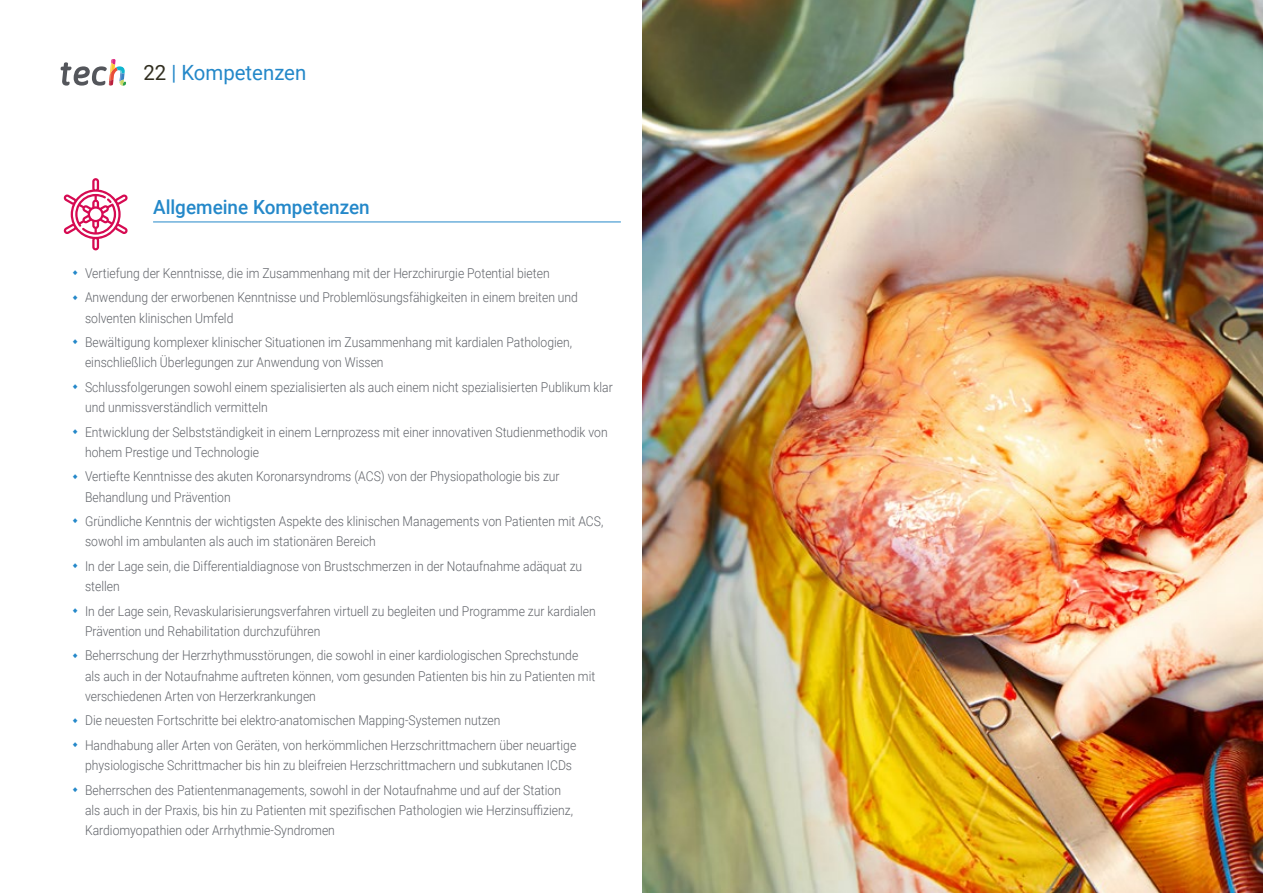
<style>
.page{position:relative;width:1263px;height:893px;background:#fff}
.page>*{position:absolute;margin:0;border:0;box-sizing:border-box;transform-origin:0 0}
.t1{font:21px "Roboto";color:#2488c9}
.t2{font:500 19.5px "Roboto";color:#2488c9}
.t3{font:300 13.5px/24.5px "Roboto";color:#61646a;scale:.9 1}
.s1{color:#312e20}
</style>
<div class="page">
<hr style="left:153px;top:222px;width:468px;height:1px;background:#2488c9">
<svg style="left:63px;top:178px;width:65px;height:72px"></svg>
<svg style="left:61px;top:59px;width:65px;height:27px"></svg>
<img style="left:642px;top:0;width:621px;height:893px">
<h1 class="t1" style="left:144px;top:57px;width:164px"><span class="s1">22</span> | Kompetenzen</h1>
<h2 class="t2" style="left:153px;top:193px;width:218px">Allgemeine Kompetenzen</h2>
<p class="t3" style="left:85px;top:260px;width:549px">Vertiefung der Kenntnisse, die im Zusammenhang mit der Herzchirurgie Potential bieten<br>Anwendung der erworbenen Kenntnisse und Problemlösungsfähigkeiten in einem breiten und</p>
<p class="t3" style="left:85px;top:305px;width:543px">solventen klinischen Umfeld<br>Bewältigung komplexer klinischer Situationen im Zusammenhang mit kardialen Pathologien,</p>
<p class="t3" style="left:85px;top:350px;width:588px">einschließlich Überlegungen zur Anwendung von Wissen<br>Schlussfolgerungen sowohl einem spezialisierten als auch einem nicht spezialisierten Publikum klar</p>
<p class="t3" style="left:85px;top:395px;width:582px">und unmissverständlich vermitteln<br>Entwicklung der Selbstständigkeit in einem Lernprozess mit einer innovativen Studienmethodik von</p>
<p class="t3" style="left:85px;top:439px;width:529px">hohem Prestige und Technologie<br>Vertiefte Kenntnisse des akuten Koronarsyndroms (ACS) von der Physiopathologie bis zur</p>
<p class="t3" style="left:85px;top:484px;width:577px">Behandlung und Prävention<br>Gründliche Kenntnis der wichtigsten Aspekte des klinischen Managements von Patienten mit ACS,</p>
<p class="t3" style="left:85px;top:529px;width:554px">sowohl im ambulanten als auch im stationären Bereich<br>In der Lage sein, die Differentialdiagnose von Brustschmerzen in der Notaufnahme adäquat zu</p>
<p class="t3" style="left:85px;top:574px;width:569px">stellen<br>In der Lage sein, Revaskularisierungsverfahren virtuell zu begleiten und Programme zur kardialen</p>
<p class="t3" style="left:85px;top:618px;width:550px">Prävention und Rehabilitation durchzuführen<br>Beherrschung der Herzrhythmusstörungen, die sowohl in einer kardiologischen Sprechstunde</p>
<p class="t3" style="left:85px;top:665px;width:568px;line-height:20.2px">als auch in der Notaufnahme auftreten können, vom gesunden Patienten bis hin zu Patienten mit verschiedenen Arten von Herzerkrankungen</p>
<p class="t3" style="left:85px;top:708px;width:547px">Die neuesten Fortschritte bei elektro-anatomischen Mapping-Systemen nutzen<br>Handhabung aller Arten von Geräten, von herkömmlichen Herzschrittmachern über neuartige</p>
<p class="t3" style="left:85px;top:753px;width:543px">physiologische Schrittmacher bis hin zu bleifreien Herzschrittmachern und subkutanen ICDs<br>Beherrschen des Patientenmanagements, sowohl in der Notaufnahme und auf der Station</p>
<p class="t3" style="left:85px;top:799px;width:544px;line-height:20.2px">als auch in der Praxis, bis hin zu Patienten mit spezifischen Pathologien wie Herzinsuffizienz,<br>Kardiomyopathien oder Arrhythmie-Syndromen</p>
</div>
